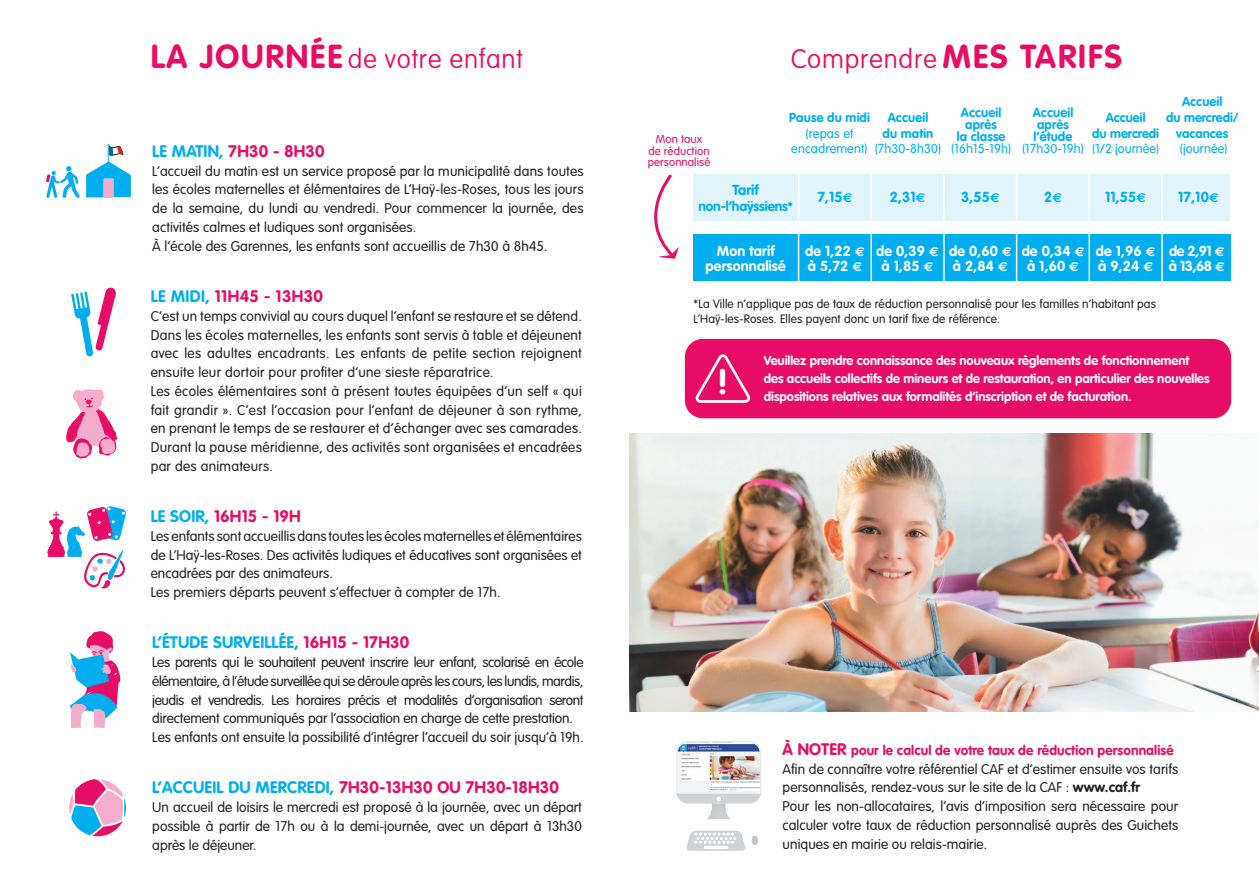
<style>
.page{position:relative;width:1259px;height:893px;background:#fff}
.page>*{position:absolute;margin:0;border:0;box-sizing:border-box;transform-origin:0 0}
.t1{font:700 34.8px "VAG Rounded";color:#fff}
.t2{font:700 32.85px "VAG Rounded";letter-spacing:.06em;color:#e70c66}
.t3{font:100 26.25px "VAG Rounded";letter-spacing:.03em;color:#e70c66}
.t4{font:700 16.5px "VAG Rounded";letter-spacing:.01em;color:#e70c66}
.t5{font:700 16.5px "VAG Rounded";letter-spacing:.01em;color:#00aeef}
.t6{font:700 14.25px "VAG Rounded";letter-spacing:.01em;color:#fff}
.t7{font:700 14.25px "VAG Rounded";letter-spacing:.01em;color:#00aeef}
.t8{font:300 13.8px/18.8px "VAG Rounded";letter-spacing:.01em;color:#231f20;text-align:justify}
.t9{font:700 13.65px "VAG Rounded";letter-spacing:-.01em;color:#00aeef}
.t10{font:700 13.5px "VAG Rounded";letter-spacing:.01em;color:#e70c66}
.t11{font:700 12.9px/18px "VAG Rounded";color:#fff}
.t12{font:700 12.9px "VAG Rounded";letter-spacing:.01em;color:#00aeef}
.t13{font:300 12.9px/15.8px "VAG Rounded";letter-spacing:.01em;color:#00aeef;text-align:center}
.t14{font:300 12px "VAG Rounded";letter-spacing:.01em;color:#231f20}
.t15{font:300 11.4px/11.4px "VAG Rounded";letter-spacing:.01em;color:#e70c66;text-align:center}
.s1{color:#00aeef}
.s2{color:#e70c66}
.s3{font-weight:700;font-size:32.85px}
.s4{font-family:"Euro Sans";font-size:12.9px}
.s5{font-size:12.9px}
.s6{font-size:16.5px}
.s7{font-weight:700}
</style>
<div class="page">
<img style="left:629px;top:434px;width:630px;height:278px">
<svg style="left:71px;top:288px;width:45px;height:69px"></svg>
<svg style="left:66px;top:389px;width:52px;height:70px"></svg>
<svg style="left:70px;top:631px;width:51px;height:97px"></svg>
<svg style="left:86px;top:144px;width:45px;height:53px"></svg>
<svg style="left:46px;top:166px;width:34px;height:32px"></svg>
<div style="left:104px;top:179px;width:8px;height:18px;background:#f5adce"></div>
<svg style="left:47px;top:506px;width:79px;height:83px"></svg>
<div style="left:693px;top:174px;width:537px;height:47px;background:#e1f4fc"></div>
<div style="left:693px;top:235px;width:538px;height:46px;background:#00aeef"></div>
<hr style="left:870px;top:173px;width:2px;height:110px;background:#fff">
<hr style="left:798px;top:174px;width:1px;height:111px;background:#fff">
<hr style="left:943px;top:172px;width:1px;height:111px;background:#fff">
<hr style="left:1016px;top:174px;width:1px;height:111px;background:#fff">
<hr style="left:1088px;top:174px;width:2px;height:111px;background:#fff">
<hr style="left:1161px;top:172px;width:1px;height:110px;background:#fff">
<svg style="left:654px;top:174px;width:25px;height:85px"></svg>
<img style="left:678px;top:743px;width:81px;height:51px">
<div style="left:676px;top:741px;width:85px;height:62px;border:1px solid #e6e7e9;border-radius:11px"></div>
<svg style="left:676px;top:794px;width:85px;height:10px"></svg>
<div style="left:705px;top:801px;width:27px;height:18px;background:#231f20;opacity:.09"></div>
<svg style="left:686px;top:831px;width:59px;height:20px"></svg>
<hr style="left:704px;top:846px;width:24px;height:3px;background:#fff;border-radius:2px">
<div style="left:751px;top:834px;width:9px;height:12px;background:#231f20;opacity:.09"></div>
<div style="left:685px;top:339px;width:546px;height:79px;background:#e70c66;border-radius:18px"></div>
<svg style="left:695px;top:354px;width:56px;height:49px"></svg>
<svg style="left:69px;top:779px;width:57px;height:58px"></svg>
<p class="t2" style="left:151px;top:37px;width:193px">LA JOURNÉE</p>
<p class="t3" style="left:348px;top:44px;width:176px">de votre enfant</p>
<p class="t4" style="left:152px;top:141px;width:174px"><span class="s1">LE MATIN,</span> 7H30 - 8H30</p>
<p class="t8" style="left:152px;top:161px;width:433px">L’accueil du matin est un service proposé par la municipalité dans toutes les écoles maternelles et élémentaires de L’Haÿ-les-Roses, tous les jours de la semaine, du lundi au vendredi. Pour commencer la journée, des activités calmes et ludiques sont organisées.</p>
<p class="t8" style="left:152px;top:236px;width:397px">À l’école des Garennes, les enfants sont accueillis de 7h30 à 8h45.</p>
<p class="t4" style="left:151px;top:286px;width:174px"><span class="s1">LE MIDI,</span> 11H45 - 13H30</p>
<p class="t8" style="left:151px;top:306px;width:433px">C’est un temps convivial au cours duquel l’enfant se restaure et se détend.</p>
<p class="t8" style="left:151px;top:325px;width:433px">Dans les écoles maternelles, les enfants sont servis à table et déjeunent avec les adultes encadrants. Les enfants de petite section rejoignent ensuite leur dortoir pour profiter d’une sieste réparatrice.</p>
<p class="t8" style="left:151px;top:381px;width:433px">Les écoles élémentaires sont à présent toutes équipées d’un self « qui fait grandir ». C’est l’occasion pour l’enfant de déjeuner à son rythme, en prenant le temps de se restaurer et d’échanger avec ses camarades.</p>
<p class="t8" style="left:151px;top:438px;width:433px">Durant la pause méridienne, des activités sont organisées et encadrées par des animateurs.</p>
<p class="t4" style="left:151px;top:507px;width:152px"><span class="s1">LE SOIR,</span> 16H15 - 19H</p>
<p class="t8" style="left:151px;top:527px;width:433px">Les enfants sont accueillis dans toutes les écoles maternelles et élémentaires de L’Haÿ-les-Roses. Des activités ludiques et éducatives sont organisées et encadrées par des animateurs.</p>
<p class="t8" style="left:151px;top:583px;width:351px">Les premiers départs peuvent s’effectuer à compter de 17h.</p>
<p class="t5" style="left:152px;top:633px;width:258px">L’ÉTUDE SURVEILLÉE, <span class="s2">16H15 - 17H30</span></p>
<p class="t8" style="left:152px;top:653px;width:433px">Les parents qui le souhaitent peuvent inscrire leur enfant, scolarisé en école élémentaire, à l’étude surveillée qui se déroule après les cours, les lundis, mardis, jeudis et vendredis. Les horaires précis et modalités d’organisation seront directement communiqués par l’association en charge de cette prestation.</p>
<p class="t8" style="left:152px;top:728px;width:433px">Les enfants ont ensuite la possibilité d’intégrer l’accueil du soir jusqu’à 19h.</p>
<p class="t4" style="left:152px;top:778px;width:408px"><span class="s1">L’ACCUEIL DU MERCREDI,</span> 7H30-13H30 OU 7H30-18H30</p>
<p class="t8" style="left:152px;top:798px;width:431px">Un accueil de loisirs le mercredi est proposé à la journée, avec un départ possible à partir de 17h ou à la demi-journée, avec un départ à 13h30 après le déjeuner.</p>
<p class="t3" style="left:790px;top:44px;width:333px">Comprendre <span class="s3">MES TARIFS</span></p>
<p class="t12" style="left:1182px;top:94px;width:42px">Accueil</p>
<p class="t12" style="left:1166px;top:110px;width:74px">du mercredi/</p>
<p class="t12" style="left:1176px;top:125px;width:54px">vacances</p>
<p class="t13" style="left:1179px;top:141px;width:49px">(journée)</p>
<p class="t12" style="left:961px;top:105px;width:42px">Accueil</p>
<p class="t12" style="left:965px;top:117px;width:33px">après</p>
<p class="t12" style="left:957px;top:129px;width:50px">la classe</p>
<p class="t13" style="left:951px;top:141px;width:61px">(16h15-19h)</p>
<p class="t12" style="left:1032px;top:105px;width:42px">Accueil</p>
<p class="t12" style="left:1037px;top:117px;width:33px">après</p>
<p class="t12" style="left:1033px;top:129px;width:40px">l’étude</p>
<p class="t13" style="left:1022px;top:141px;width:63px">(17h30-19h)</p>
<p class="t12" style="left:789px;top:110px;width:82px">Pause du midi</p>
<p class="t13" style="left:791px;top:125px;width:78px">(repas et encadrement)</p>
<p class="t7" style="left:817px;top:188px;width:37px">7,15<span class="s4">E</span></p>
<p class="t7" style="left:889px;top:188px;width:37px">2,31<span class="s4">E</span></p>
<p class="t7" style="left:961px;top:188px;width:40px">3,55<span class="s4">E</span></p>
<p class="t7" style="left:1044px;top:188px;width:19px">2<span class="s4">E</span></p>
<p class="t7" style="left:1105px;top:188px;width:43px">11,55<span class="s4">E</span></p>
<p class="t7" style="left:1178px;top:188px;width:42px">17,10<span class="s4">E</span></p>
<p class="t12" style="left:887px;top:110px;width:42px">Accueil</p>
<p class="t12" style="left:882px;top:125px;width:52px">du matin</p>
<p class="t13" style="left:874px;top:141px;width:68px">(7h30-8h30)</p>
<p class="t12" style="left:1105px;top:110px;width:41px">Accueil</p>
<p class="t12" style="left:1092px;top:125px;width:68px">du mercredi</p>
<p class="t13" style="left:1092px;top:141px;width:68px">(1/2 journée)</p>
<p class="t15" style="left:647px;top:134px;width:64px">Mon taux<br>de réduction personnalisé</p>
<p class="t7" style="left:732px;top:182px;width:28px">Tarif</p>
<p class="t9" style="left:698px;top:198px;width:96px">non-l’haÿssiens<span class="s5">*</span></p>
<p class="t6" style="left:717px;top:242px;width:59px">Mon tarif</p>
<p class="t6" style="left:705px;top:258px;width:82px">personnalisé</p>
<p class="t6" style="left:805px;top:242px;width:61px">de 1,22 <span class="s4">E</span></p>
<p class="t6" style="left:807px;top:258px;width:56px">à 5,72 <span class="s4">X</span></p>
<p class="t6" style="left:876px;top:242px;width:64px">de 0,39 <span class="s4">E</span></p>
<p class="t6" style="left:881px;top:258px;width:53px">à 1,85 <span class="s4">X</span></p>
<p class="t6" style="left:949px;top:242px;width:64px">de 0,60 <span class="s4">E</span></p>
<p class="t6" style="left:953px;top:258px;width:56px">à 2,84 <span class="s4">X</span></p>
<p class="t6" style="left:1021px;top:242px;width:64px">de 0,34 <span class="s4">E</span></p>
<p class="t6" style="left:1027px;top:258px;width:53px">à 1,60 <span class="s4">X</span></p>
<p class="t6" style="left:1095px;top:242px;width:61px">de 1,96 <span class="s4">E</span></p>
<p class="t6" style="left:1098px;top:258px;width:56px">à 9,24 <span class="s4">X</span></p>
<p class="t6" style="left:1169px;top:242px;width:57px">de 2,91 <span class="s4">E</span></p>
<p class="t6" style="left:1169px;top:258px;width:57px">à 13,68 <span class="s4">X</span></p>
<p class="t14" style="left:693px;top:297px;width:464px">*La Ville n’applique pas de taux de réduction personnalisé pour les familles n’habitant pas</p>
<p class="t14" style="left:693px;top:312px;width:308px">L’Haÿ-les-Roses. Elles payent donc un tarif fixe de référence.</p>
<p class="t1" style="left:717px;top:362px;width:13px">!</p>
<p class="t11" style="left:764px;top:351px;width:427px">Veuillez prendre connaissance des nouveaux règlements de fonctionnement</p>
<p class="t11" style="left:764px;top:369px;width:447px">des accueils collectifs de mineurs et de restauration, en particulier des nouvelles dispositions relatives aux formalités d’inscription et de facturation.</p>
<p class="t10" style="left:782px;top:742px;width:392px"><span class="s6">À NOTER</span> pour le calcul de votre taux de réduction personnalisé</p>
<p class="t8" style="left:782px;top:759px;width:397px">Afin de connaître votre référentiel CAF et d’estimer ensuite vos tarifs personnalisés, rendez-vous sur le site de la CAF : <span class="s7">www.caf.fr</span></p>
<p class="t8" style="left:782px;top:797px;width:397px">Pour les non-allocataires, l’avis d’imposition sera nécessaire pour calculer votre taux de réduction personnalisé auprès des Guichets uniques en mairie ou relais-mairie.</p>
</div>
